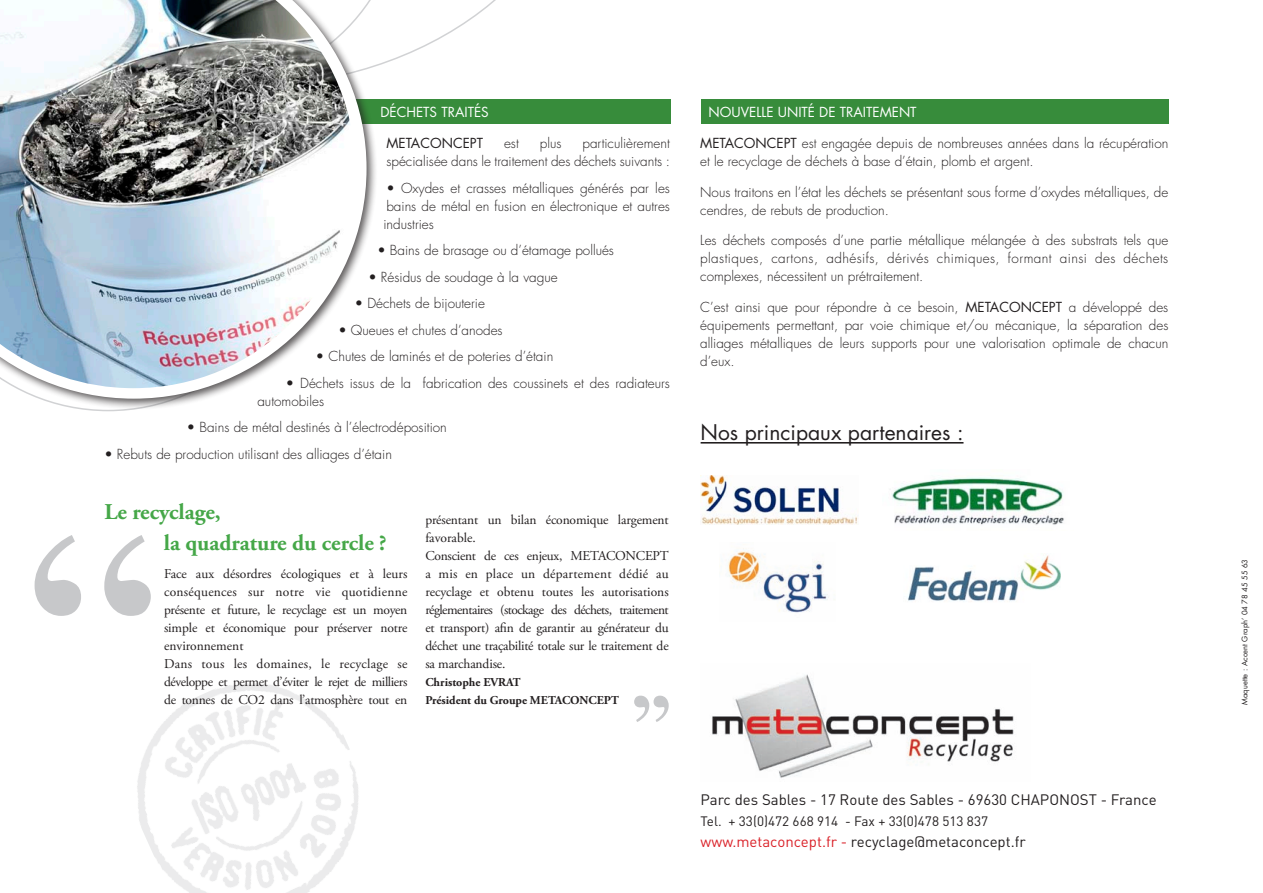
<style>
.page{position:relative;width:1263px;height:893px;background:#fff}
.page>*{position:absolute;margin:0;border:0;box-sizing:border-box;transform-origin:0 0}
.t1{font:700 22.5px "Adobe Garamond Pro";color:#45a748}
.t2{font:21px "Futura";color:#231f20}
.t3{font:15px "DIN";color:#231f20}
.t4{font:300 13.5px/18px "Futura";color:#231f20}
.t5{font:13.5px/18px "Adobe Garamond Pro";letter-spacing:-.01em;color:#231f20;text-align:justify}
.t6{font:13.5px "Futura";color:#fff}
.t7{font:13.5px "DIN";color:#231f20}
.t8{font:13.5px "Futura";color:#231f20}
.t9{font:700 12px "Adobe Garamond Pro";color:#231f20}
.t10{font:7.5px "Futura";letter-spacing:.01em;color:#231f20}
.s1{font-weight:400}
.s2{color:#da2128}
</style>
<div class="page">
<img style="left:137px;top:683px;width:222px;height:210px">
<svg style="left:378px;top:1px;width:117px;height:65px"></svg>
<div style="left:203px;top:99px;width:468px;height:24px;background:#378c3b"></div>
<div style="left:701px;top:99px;width:467px;height:24px;background:#378c3b"></div>
<hr style="left:701px;top:442px;width:262px;height:2px;background:#231f20">
<img style="left:891px;top:477px;width:173px;height:48px">
<img style="left:908px;top:555px;width:152px;height:46px">
<img style="left:701px;top:475px;width:157px;height:50px">
<img style="left:712px;top:674px;width:302px;height:104px">
<svg style="left:634px;top:696px;width:35px;height:26px"></svg>
<svg style="left:35px;top:535px;width:116px;height:81px"></svg>
<div style="left:0;top:0;width:378px;height:410px;background:#231f20;opacity:.75"></div>
<svg style="left:0;top:1px;width:367px;height:398px"></svg>
<img style="left:0;top:1px;width:355px;height:387px">
<hr style="left:0;top:0;width:638px;height:1px;background:#fff">
<img style="left:728px;top:548px;width:107px;height:65px">
<p class="t6" style="left:380px;top:103px;width:110px">DÉCHETS TRAITÉS</p>
<p class="t8" style="left:386px;top:134px;width:98px">METACONCEPT</p>
<p class="t4" style="left:504px;top:134px;width:16px">est</p>
<p class="t4" style="left:540px;top:134px;width:23px">plus</p>
<p class="t4" style="left:386px;top:134px;width:285px;text-align:right">particulièrement<br>spécialisée dans le traitement des déchets suivants :</p>
<p class="t4" style="left:383px;top:179px;width:288px;text-align:justify">• Oxydes et crasses métalliques générés par les bains de métal en fusion en électronique et autres industries</p>
<p class="t4" style="left:377px;top:241px;width:238px">• Bains de brasage ou d’étamage pollués</p>
<p class="t4" style="left:368px;top:268px;width:191px">• Résidus de soudage à la vague</p>
<p class="t4" style="left:355px;top:294px;width:132px">• Déchets de bijouterie</p>
<p class="t4" style="left:338px;top:321px;width:166px">• Queues et chutes d’anodes</p>
<p class="t4" style="left:316px;top:347px;width:239px">• Chutes de laminés et de poteries d’étain</p>
<p class="t4" style="left:257px;top:374px;width:414px;text-indent:28px">• Déchets issus de la fabrication des coussinets et des radiateurs automobiles</p>
<p class="t4" style="left:187px;top:418px;width:261px">• Bains de métal destinés à l’électrodéposition</p>
<p class="t4" style="left:104px;top:445px;width:289px">• Rebuts de production utilisant des alliages d’étain</p>
<p class="t1" style="left:104px;top:498px;width:118px">Le recyclage,</p>
<p class="t1" style="left:164px;top:529px;width:224px">la quadrature du cercle ?</p>
<p class="t5" style="left:164px;top:565px;width:245px">Face aux désordres écologiques et à leurs conséquences sur notre vie quotidienne présente et future, le recyclage est un moyen simple et économique pour préserver notre environnement</p>
<p class="t5" style="left:164px;top:655px;width:245px">Dans tous les domaines, le recyclage se développe et permet d’éviter le rejet de milliers de tonnes de CO2 dans l’atmosphère tout en</p>
<p class="t5" style="left:425px;top:511px;width:245px">présentant un bilan économique largement favorable.</p>
<p class="t5" style="left:425px;top:547px;width:245px">Conscient de ces enjeux, METACONCEPT a mis en place un département dédié au recyclage et obtenu toutes les autorisations réglementaires (stockage des déchets, traitement et transport) afin de garantir au générateur du déchet une traçabilité totale sur le traitement de sa marchandise.</p>
<p class="t9" style="left:425px;top:675px;width:97px">Christophe EVRAT</p>
<p class="t9" style="left:425px;top:693px;width:195px">Président du Groupe METACONCEPT</p>
<p class="t6" style="left:708px;top:103px;width:210px">NOUVELLE UNITÉ DE TRAITEMENT</p>
<p class="t4" style="left:700px;top:134px;width:470px"><span class="s1">METACONCEPT</span> est engagée depuis de nombreuses années dans la récupération et le recyclage de déchets à base d’étain, plomb et argent.</p>
<p class="t4" style="left:700px;top:183px;width:470px">Nous traitons en l’état les déchets se présentant sous forme d’oxydes métalliques, de cendres, de rebuts de production.</p>
<p class="t4" style="left:700px;top:232px;width:470px;text-align:justify">Les déchets composés d’une partie métallique mélangée à des substrats tels que plastiques, cartons, adhésifs, dérivés chimiques, formant ainsi des déchets complexes, nécessitent un prétraitement.</p>
<p class="t4" style="left:700px;top:298px;width:470px;text-align:justify">C’est ainsi que pour répondre à ce besoin, <span class="s1">METACONCEPT</span> a développé des équipements permettant, par voie chimique et/ou mécanique, la séparation des alliages métalliques de leurs supports pour une valorisation optimale de chacun d’eux.</p>
<p class="t2" style="left:701px;top:417px;width:264px">Nos principaux partenaires :</p>
<p class="t3" style="left:701px;top:791px;width:457px">Parc des Sables - 17 Route des Sables - 69630 CHAPONOST - France</p>
<p class="t7" style="left:701px;top:813px;width:289px">Tel. + 33(0)472 668 914 - Fax + 33(0)478 513 837</p>
<p class="t3" style="left:701px;top:833px;width:327px"><span class="s2">www.metaconcept.fr -</span> recyclage@metaconcept.fr</p>
<p class="t10" style="left:1240px;top:705px;width:147px;rotate:-90deg">Maquette : Accent Graph’ 04 78 45 55 63</p>
</div>
